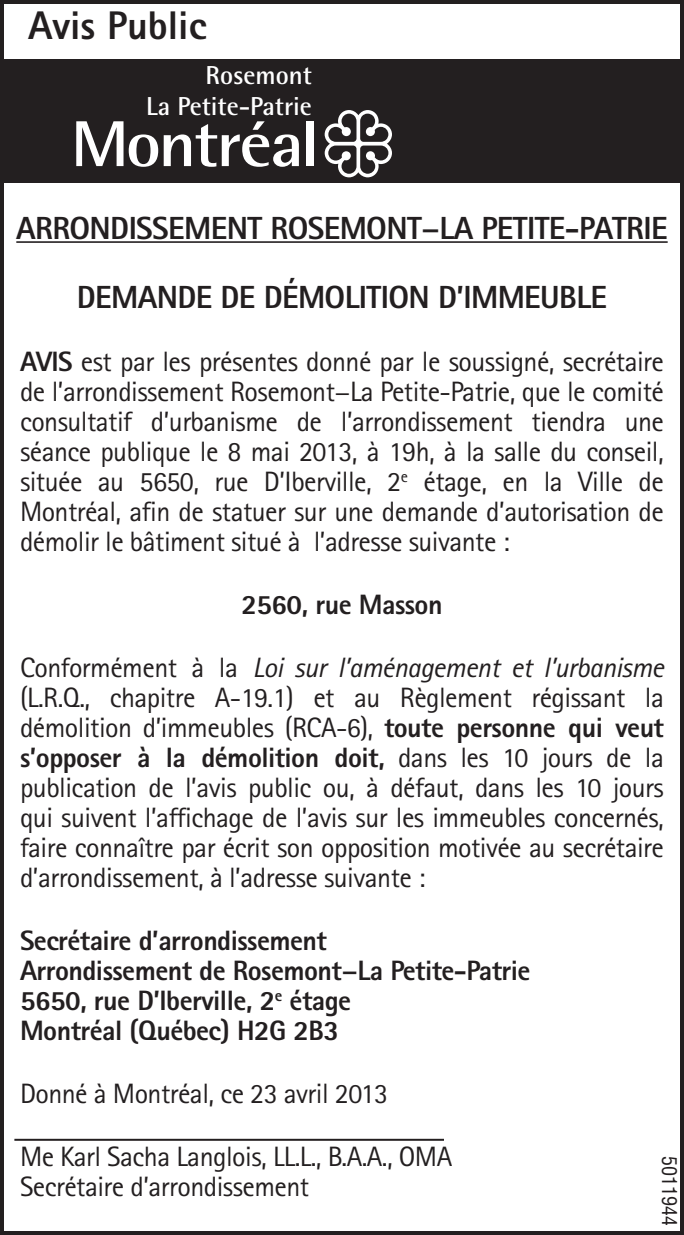
<style>
.page{position:relative;width:684px;height:1235px;background:#fff}
.page>*{position:absolute;margin:0;border:0;box-sizing:border-box;transform-origin:0 0}
.t1{font:800 40px "Rotis Sans Serif";color:#231f20}
.t2{font:800 32px/68.8px "Rotis Sans Serif";letter-spacing:-.02em;color:#231f20;text-align:center}
.t3{font:28px/30px "Rotis Sans Serif";letter-spacing:-.02em;color:#231f20;text-align:justify}
.t4{font:800 28px/30px "Rotis Sans Serif";letter-spacing:-.02em;color:#231f20}
.t5{font:700 26px/31.2px "Rotis Semi Sans";color:#fff;text-align:right}
.t6{font:condensed 20px "Helvetica";color:#231f20}
.s1{font-weight:800}
.s2{font-style:italic}
</style>
<div class="page">
<div style="left:0;top:59px;width:684px;height:123px;background:#231f20"></div>
<svg style="left:76px;top:121px;width:82px;height:46px"></svg>
<svg style="left:164px;top:121px;width:135px;height:46px"></svg>
<div style="left:306px;top:121px;width:7px;height:45px;background:#fff"></div>
<svg style="left:325px;top:110px;width:67px;height:67px"></svg>
<div style="left:0;top:0;width:684px;height:1234px;border:4px solid #231f20"></div>
<hr style="left:16px;top:241px;width:652px;height:2px;background:#231f20">
<hr style="left:14px;top:1138px;width:430px;height:2px;background:#231f20">
<h1 class="t1" style="left:28px;top:0;width:180px">Avis Public</h1>
<p class="t5" style="left:146px;top:59px;width:167px">Rosemont<br>La Petite-Patrie</p>
<p class="t2" style="left:16px;top:193px;width:653px">ARRONDISSEMENT ROSEMONT−LA PETITE-PATRIE<br>DEMANDE DE DÉMOLITION D’IMMEUBLE</p>
<p class="t3" style="left:20px;top:346px;width:646px"><span class="s1">AVIS</span> est par les présentes donné par le soussigné, secrétaire de l’arrondissement Rosemont−La Petite-Patrie, que le comité consultatif d’urbanisme de l’arrondissement tiendra une séance publique le 8 mai 2013, à 19h, à la salle du conseil, située au 5650, rue D’Iberville, 2<sup>e</sup> étage, en la Ville de Montréal, afin de statuer sur une demande d’autorisation de démolir le bâtiment situé à l’adresse suivante :</p>
<p class="t4" style="left:241px;top:589px;width:203px">2560, rue Masson</p>
<p class="t3" style="left:20px;top:652px;width:646px">Conformément à la <span class="s2">Loi sur l’aménagement et l’urbanisme </span>(L.R.Q., chapitre A-19.1) et au Règlement régissant la démolition d’immeubles (RCA-6), <span class="s1">toute personne qui veut s’opposer à la démolition doit,</span> dans les 10 jours de la publication de l’avis public ou, à défaut, dans les 10 jours qui suivent l’affichage de l’avis sur les immeubles concernés, faire connaître par écrit son opposition motivée au secrétaire d’arrondissement, à l’adresse suivante :</p>
<p class="t4" style="left:20px;top:924px;width:512px">Secrétaire d’arrondissement<br>Arrondissement de Rosemont−La Petite-Patrie 5650, rue D’Iberville, 2<sup>e</sup> étage<br>Montréal (Québec) H2G 2B3</p>
<p class="t3" style="left:20px;top:1078px;width:370px">Donné à Montréal, ce 23 avril 2013</p>
<p class="t3" style="left:20px;top:1140px;width:434px">Me Karl Sacha Langlois, LL.L., B.A.A., OMA<br>Secrétaire d’arrondissement</p>
<p class="t6" style="left:682px;top:1155px;width:71px;rotate:90deg">5011944</p>
</div>
